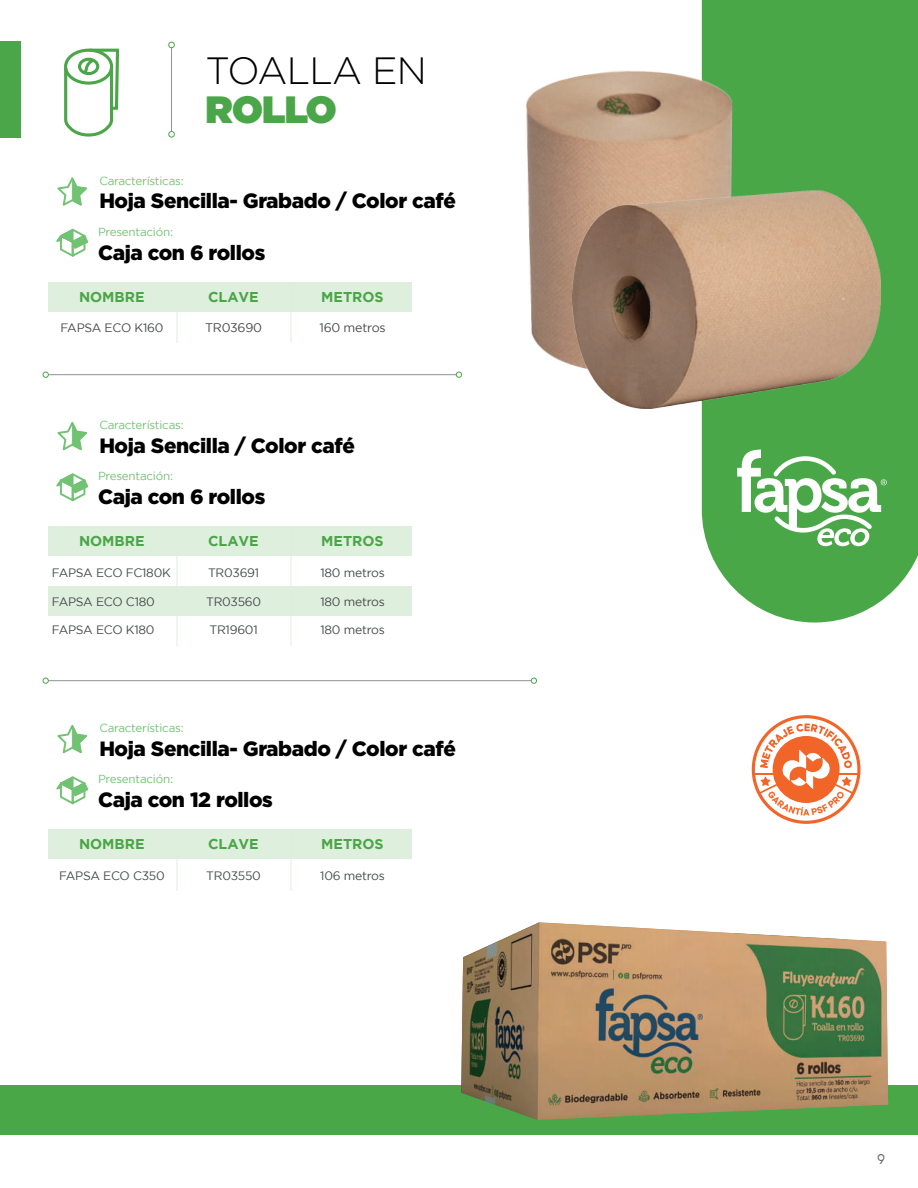
<style>
.page{position:relative;width:918px;height:1188px;background:#fff}
.page>*{position:absolute;margin:0;border:0;box-sizing:border-box;transform-origin:0 0}
.t1{font:300 37.95px "Gotham";letter-spacing:-.02em;color:#000001}
.t2{font:900 37.95px "Gotham";letter-spacing:-.02em;color:#4aa648}
.t3{font:900 20.7px "Gotham";letter-spacing:-.02em;color:#000001}
.t4{font:15px "Causten";color:#626768}
.t5{font:700 14.25px "Gotham";color:#4aa648}
.t6{font:12.45px "Gotham";letter-spacing:-.02em;color:#474a4b}
.t7{font:12.15px "Gotham";letter-spacing:-.02em;color:#474a4b}
.t8{font:11.7px "Gotham";letter-spacing:-.02em;color:#73c374}
.t9{font:11.7px "Gotham";letter-spacing:-.02em;color:#72c273}
</style>
<div class="page">
<div style="left:702px;top:0;width:216px;height:623px;background:#4aa748"></div>
<hr style="left:176px;top:283px;width:2px;height:60px;background:#deeedc">
<div style="left:48px;top:282px;width:364px;height:30px;background:#dfefdd"></div>
<svg style="left:56px;top:234px;width:7px;height:18px"></svg>
<svg style="left:57px;top:186px;width:6px;height:19px"></svg>
<div style="left:0;top:41px;width:21px;height:97px;background:#4aa648"></div>
<hr style="left:171px;top:45px;width:1px;height:89px;background:#909293">
<div style="left:168px;top:131px;width:7px;height:6px;border:1px solid #4aa646;border-radius:50%"></div>
<div style="left:168px;top:42px;width:7px;height:6px;border:1px solid #4aa646;border-radius:50%"></div>
<svg style="left:752px;top:715px;width:109px;height:109px"></svg>
<svg style="left:737px;top:450px;width:150px;height:96px"></svg>
<img style="left:526px;top:70px;width:207px;height:295px">
<img style="left:572px;top:191px;width:308px;height:217px">
<div style="left:64px;top:49px;width:49px;height:36px;border:3px solid #4aa648;border-radius:50%"></div>
<svg style="left:63px;top:65px;width:52px;height:765px"></svg>
<div style="left:78px;top:58px;width:21px;height:17px;border:3px solid #4aa648;border-radius:50%"></div>
<svg style="left:82px;top:48px;width:38px;height:63px"></svg>
<hr style="left:290px;top:283px;width:2px;height:60px;background:#deeedc">
<hr style="left:46px;top:374px;width:413px;height:1px;background:#909293">
<svg style="left:43px;top:372px;width:6px;height:6px"></svg>
<svg style="left:456px;top:372px;width:6px;height:6px"></svg>
<hr style="left:176px;top:527px;width:2px;height:118px;background:#deeedc">
<div style="left:48px;top:527px;width:364px;height:29px;background:#dfefdd"></div>
<div style="left:48px;top:586px;width:364px;height:30px;background:#dfefdd"></div>
<svg style="left:56px;top:473px;width:32px;height:28px"></svg>
<svg style="left:57px;top:422px;width:30px;height:28px"></svg>
<hr style="left:290px;top:527px;width:2px;height:118px;background:#deeedc">
<hr style="left:46px;top:680px;width:488px;height:1px;background:#909293">
<svg style="left:43px;top:678px;width:6px;height:6px"></svg>
<svg style="left:531px;top:678px;width:6px;height:6px"></svg>
<hr style="left:176px;top:830px;width:2px;height:61px;background:#deeedc">
<div style="left:48px;top:830px;width:364px;height:29px;background:#dfefdd"></div>
<svg style="left:56px;top:776px;width:32px;height:28px"></svg>
<svg style="left:57px;top:725px;width:30px;height:28px"></svg>
<hr style="left:290px;top:830px;width:2px;height:61px;background:#deeedc">
<div style="left:0;top:1085px;width:918px;height:50px;background:#4aa748"></div>
<img style="left:461px;top:922px;width:427px;height:198px">
<h1 class="t1" style="left:206px;top:50px;width:223px">TOALLA EN</h1>
<h1 class="t2" style="left:206px;top:83px;width:133px">ROLLO</h1>
<p class="t8" style="left:99px;top:174px;width:86px">Características:</p>
<h2 class="t3" style="left:99px;top:189px;width:358px">Hoja Sencilla- Grabado / Color café</h2>
<p class="t9" style="left:98px;top:225px;width:76px">Presentación:</p>
<h2 class="t3" style="left:98px;top:240px;width:169px">Caja con 6 rollos</h2>
<p class="t5" style="left:79px;top:288px;width:67px">NOMBRE</p>
<p class="t5" style="left:208px;top:288px;width:52px">CLAVE</p>
<p class="t5" style="left:321px;top:288px;width:64px">METROS</p>
<p class="t7" style="left:61px;top:321px;width:104px">FAPSA ECO K160</p>
<p class="t6" style="left:319px;top:321px;width:68px">160 metros</p>
<p class="t6" style="left:205px;top:321px;width:58px">TR03690</p>
<p class="t8" style="left:99px;top:418px;width:86px">Características:</p>
<h2 class="t3" style="left:99px;top:434px;width:257px">Hoja Sencilla / Color café</h2>
<p class="t9" style="left:98px;top:470px;width:76px">Presentación:</p>
<h2 class="t3" style="left:98px;top:485px;width:169px">Caja con 6 rollos</h2>
<p class="t5" style="left:79px;top:533px;width:67px">NOMBRE</p>
<p class="t5" style="left:208px;top:533px;width:52px">CLAVE</p>
<p class="t5" style="left:321px;top:533px;width:64px">METROS</p>
<p class="t7" style="left:52px;top:566px;width:120px">FAPSA ECO FC180K</p>
<p class="t7" style="left:52px;top:595px;width:104px">FAPSA ECO C180</p>
<p class="t7" style="left:52px;top:623px;width:104px">FAPSA ECO K180</p>
<p class="t7" style="left:208px;top:566px;width:53px">TR03691</p>
<p class="t7" style="left:206px;top:595px;width:57px">TR03560</p>
<p class="t7" style="left:209px;top:623px;width:50px">TR19601</p>
<p class="t7" style="left:320px;top:566px;width:66px">180 metros</p>
<p class="t7" style="left:320px;top:595px;width:66px">180 metros</p>
<p class="t7" style="left:320px;top:623px;width:66px">180 metros</p>
<p class="t8" style="left:99px;top:721px;width:86px">Características:</p>
<h2 class="t3" style="left:99px;top:737px;width:358px">Hoja Sencilla- Grabado / Color café</h2>
<p class="t9" style="left:98px;top:773px;width:76px">Presentación:</p>
<h2 class="t3" style="left:98px;top:788px;width:176px">Caja con 12 rollos</h2>
<p class="t5" style="left:79px;top:836px;width:67px">NOMBRE</p>
<p class="t5" style="left:208px;top:836px;width:52px">CLAVE</p>
<p class="t5" style="left:321px;top:836px;width:64px">METROS</p>
<p class="t7" style="left:59px;top:869px;width:107px">FAPSA ECO C350</p>
<p class="t7" style="left:320px;top:869px;width:66px">106 metros</p>
<p class="t7" style="left:206px;top:869px;width:56px">TR03550</p>
<p class="t4" style="left:877px;top:1151px;width:10px">9</p>
</div>
